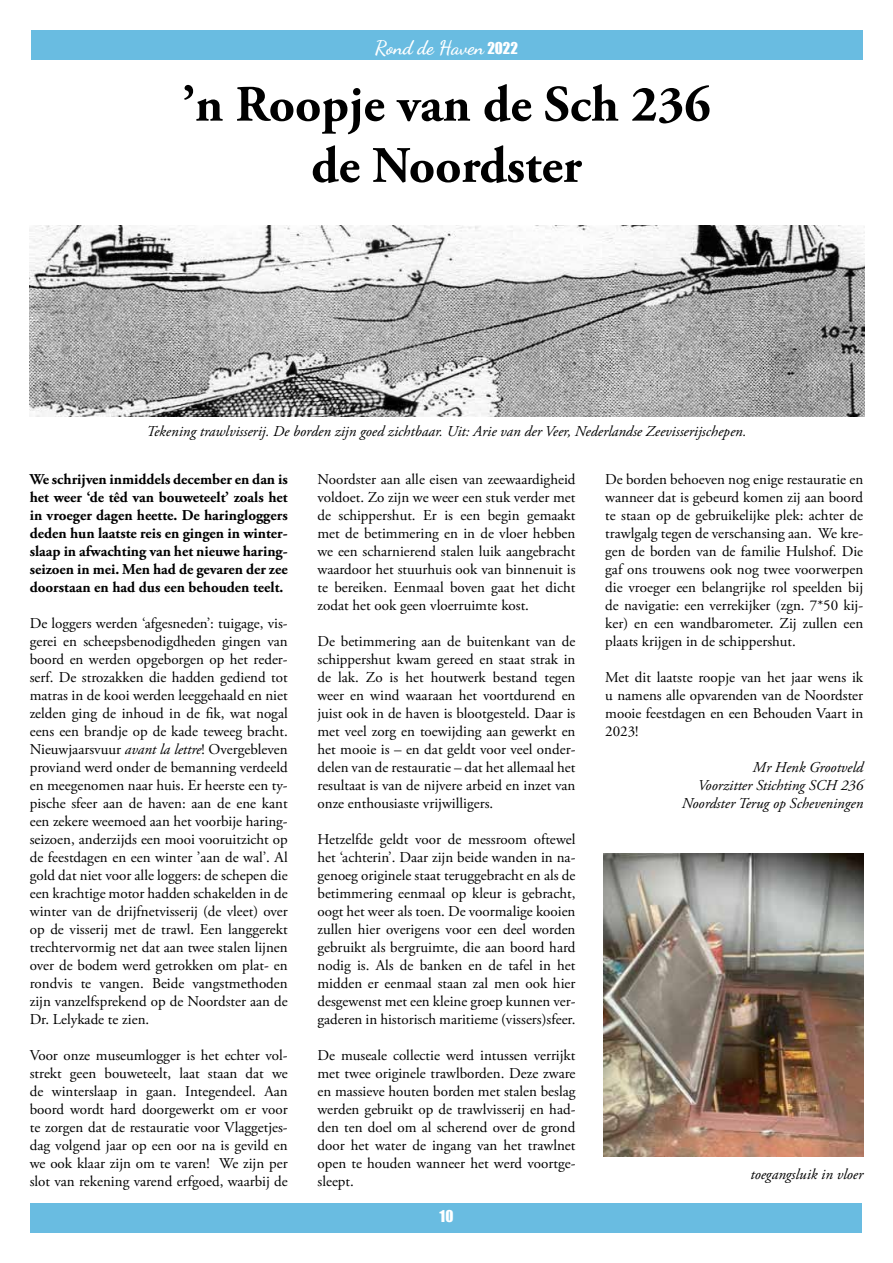
<style>
.page{position:relative;width:893px;height:1263px;background:#fff}
.page>*{position:absolute;margin:0;border:0;box-sizing:border-box;transform-origin:0 0}
.t1{font:700 51px/61.2px "Adobe Garamond Pro";color:#000;text-align:center}
.t2{font:19.5px "Dancing Script";color:#fff}
.t3{font:15px/18px "Adobe Garamond Pro";color:#000;text-align:justify}
.t4{font:700 15px/18px "Adobe Garamond Pro";color:#000;text-align:justify}
.t5{font:italic 15px/18px "Adobe Garamond Pro";color:#000;text-align:right}
.t6{font:15px "Impact";color:#fff}
.s1{font-family:"Impact";font-size:15px}
.s2{font-style:italic}
</style>
<div class="page">
<div style="left:31px;top:31px;width:831px;height:29px;background:#69bce1"></div>
<div style="left:31px;top:1203px;width:831px;height:29px;background:#69bce1"></div>
<img style="left:30px;top:225px;width:835px;height:191px">
<img style="left:604px;top:853px;width:259px;height:304px">
<h2 class="t2" style="left:375px;top:33px;width:145px">Rond de Haven <span class="s1">2022</span></h2>
<h1 class="t1" style="left:182px;top:75px;width:530px">’n Roopje van de Sch 236 de Noordster</h1>
<p class="t5" style="left:147px;top:423px;width:601px">Tekening trawlvisserij. De borden zijn goed zichtbaar. Uit: Arie van der Veer, Nederlandse Zeevisserijschepen.</p>
<p class="t4" style="left:30px;top:471px;width:259px">We schrijven inmiddels december en dan is het weer ‘de têd van bouweteelt’ zoals het in vroeger dagen heette. De haringloggers deden hun laatste reis en gingen in winter&shy;slaap in afwachting van het nieuwe haring&shy;seizoen in mei. Men had de gevaren der zee doorstaan en had dus een behouden teelt.</p>
<p class="t3" style="left:30px;top:615px;width:259px">De loggers werden ‘afgesneden’: tuigage, vis&shy;gerei en scheepsbenodigdheden gingen van boord en werden opgeborgen op het reder&shy;serf. De strozakken die hadden gediend tot matras in de kooi werden leeggehaald en niet zelden ging de inhoud in de fik, wat nogal eens een brandje op de kade teweeg bracht.<br>Nieuwjaarsvuur <span class="s2">avant la lettre</span>! Overgebleven proviand werd onder de bemanning verdeeld en meegenomen naar huis. Er heerste een ty&shy;pische sfeer aan de haven: aan de ene kant een zekere weemoed aan het voorbije haring&shy;seizoen, anderzijds een mooi vooruitzicht op de feestdagen en een winter ’aan de wal’. Al gold dat niet voor alle loggers: de schepen die een krachtige motor hadden schakelden in de winter van de drijfnetvisserij (de vleet) over op de visserij met de trawl. Een langgerekt trechtervormig net dat aan twee stalen lijnen over de bodem werd getrokken om plat- en rondvis te vangen. Beide vangstmethoden zijn vanzelfsprekend op de Noordster aan de Dr. Lelykade te zien.</p>
<p class="t3" style="left:30px;top:1047px;width:259px">Voor onze museumlogger is het echter vol&shy;strekt geen bouweteelt, laat staan dat we de winterslaap in gaan. Integendeel. Aan boord wordt hard doorgewerkt om er voor te zorgen dat de restauratie voor Vlaggetjes&shy;dag volgend jaar op een oor na is gevild en we ook klaar zijn om te varen! We zijn per slot van rekening varend erfgoed, waarbij de</p>
<p class="t3" style="left:317px;top:471px;width:259px">Noordster aan alle eisen van zeewaardigheid voldoet. Zo zijn we weer een stuk verder met de schippershut. Er is een begin gemaakt met de betimmering en in de vloer hebben we een scharnierend stalen luik aangebracht waardoor het stuurhuis ook van binnenuit is te bereiken. Eenmaal boven gaat het dicht zodat het ook geen vloerruimte kost.</p>
<p class="t3" style="left:317px;top:633px;width:259px">De betimmering aan de buitenkant van de schippershut kwam gereed en staat strak in de lak. Zo is het houtwerk bestand tegen weer en wind waaraan het voortdurend en juist ook in de haven is blootgesteld. Daar is met veel zorg en toewijding aan gewerkt en het mooie is – en dat geldt voor veel onder&shy;delen van de restauratie – dat het allemaal het resultaat is van de nijvere arbeid en inzet van onze enthousiaste vrijwilligers.</p>
<p class="t3" style="left:317px;top:831px;width:259px">Hetzelfde geldt voor de messroom oftewel het ‘achterin’. Daar zijn beide wanden in na&shy;genoeg originele staat teruggebracht en als de betimmering eenmaal op kleur is gebracht, oogt het weer als toen. De voormalige kooien zullen hier overigens voor een deel worden gebruikt als bergruimte, die aan boord hard nodig is. Als de banken en de tafel in het midden er eenmaal staan zal men ook hier desgewenst met een kleine groep kunnen ver&shy;gaderen in historisch maritieme (vissers)sfeer.</p>
<p class="t3" style="left:317px;top:1047px;width:259px">De museale collectie werd intussen verrijkt met twee originele trawlborden. Deze zware en massieve houten borden met stalen beslag werden gebruikt op de trawlvisserij en had&shy;den ten doel om al scherend over de grond door het water de ingang van het trawlnet open te houden wanneer het werd voortge&shy;sleept.</p>
<p class="t6" style="left:440px;top:1204px;width:15px">10</p>
<p class="t3" style="left:605px;top:471px;width:259px">De borden behoeven nog enige restauratie en wanneer dat is gebeurd komen zij aan boord te staan op de gebruikelijke plek: achter de trawlgalg tegen de verschansing aan. We kre&shy;gen de borden van de familie Hulshof. Die gaf ons trouwens ook nog twee voorwerpen die vroeger een belangrijke rol speelden bij de navigatie: een verrekijker (zgn. 7*50 kij&shy;ker) en een wandbarometer. Zij zullen een plaats krijgen in de schippershut.</p>
<p class="t3" style="left:605px;top:669px;width:259px">Met dit laatste roopje van het jaar wens ik u namens alle opvarenden van de Noordster mooie feestdagen en een Behouden Vaart in 2023!</p>
<p class="t5" style="left:682px;top:759px;width:183px">Mr Henk Grootveld<br>Voorzitter Stichting SCH 236<br>Noordster Terug op Scheveningen</p>
<p class="t5" style="left:750px;top:1166px;width:114px">toegangsluik in vloer</p>
</div>
